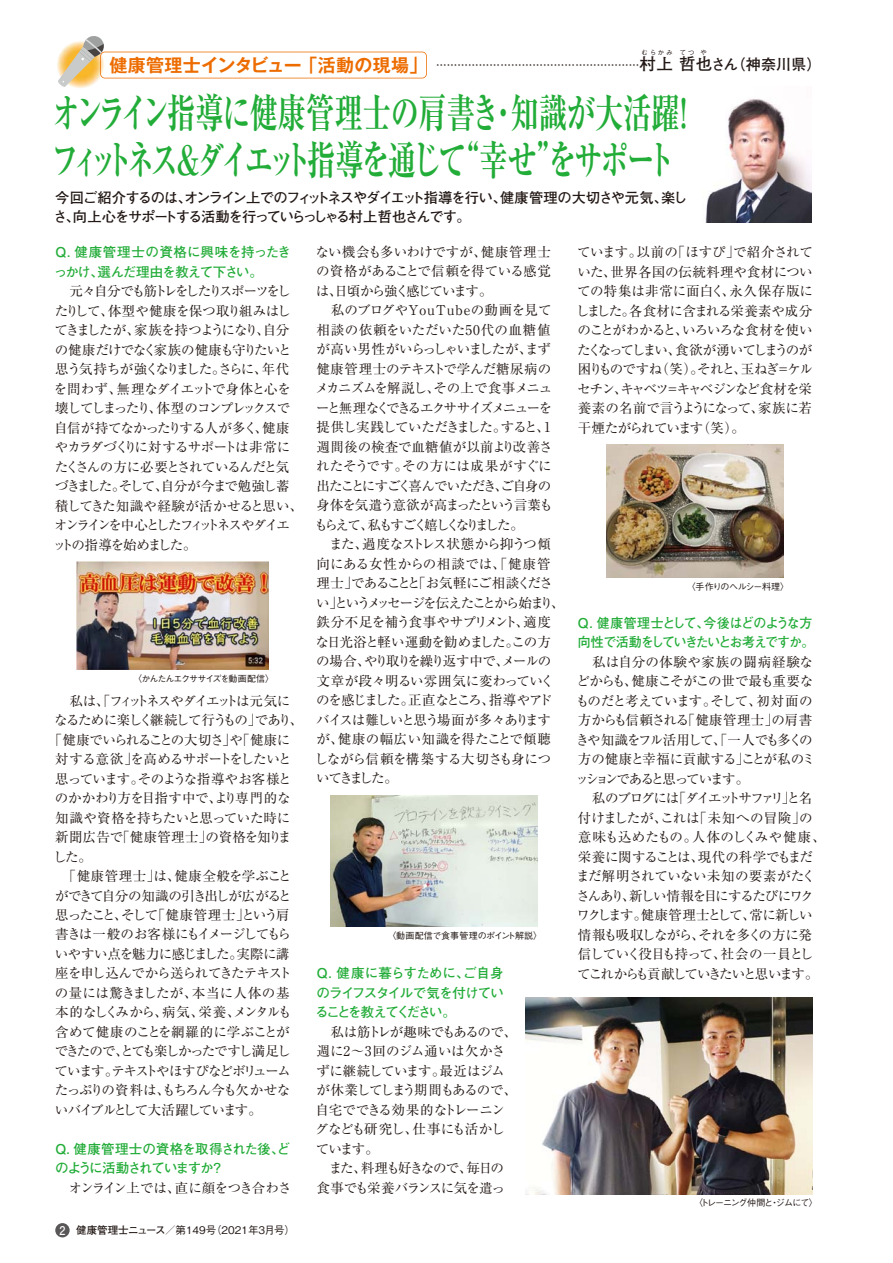
<style>
.page{position:relative;width:893px;height:1263px;background:#fff}
.page>*{position:absolute;margin:0;border:0;box-sizing:border-box;transform-origin:0 0}
.t1{font:700 40.5px/46.5px "Ryumin Pro";letter-spacing:-.085em;color:#22ac38;scale:.7 1}
.t2{font:700 14.25px/19.5px "Futo Go B101 Pr 6 N";letter-spacing:-.09em;color:#221815}
.t3{font:13.5px/19.5px "Ryumin Pro";letter-spacing:-.07em;color:#221815}
.t4{font:13.5px/19.5px "Ryumin Pro";letter-spacing:-.095em;color:#221815}
.t5{font:700 13.5px/19.5px "Futo Go B101 Pro";letter-spacing:-.055em;color:#22ac38}
.t6{font:13.5px "Ryumin Pro";letter-spacing:-.135em;color:#221815}
.t7{font:700 13.5px/19.5px "Futo Go B101 Pro";letter-spacing:-.075em;color:#22ac38}
.t8{font:13.5px "Ryumin Pro";letter-spacing:-.115em;color:#221815}
.t9{font:13.5px "Ryumin Pro";letter-spacing:-.045em;color:#221815}
.t10{font:700 13.5px/19.5px "Futo Go B101 Pro";letter-spacing:-.025em;color:#22ac38}
.t11{font:13.5px "Ryumin Pro";letter-spacing:-.14em;color:#221815}
.t12{font:13.5px "Ryumin Pro";letter-spacing:-.11em;color:#221815}
.t13{font:13.5px "Ryumin Pro";letter-spacing:-.105em;color:#221815}
.t14{font:13.5px "Ryumin Pro";letter-spacing:-.04em;color:#221815}
.t15{font:13.5px "Ryumin Pro";letter-spacing:-.025em;color:#221815}
.t16{font:13.5px "Ryumin Pro";letter-spacing:.02em;color:#221815}
.t17{font:13.5px "Ryumin Pro";letter-spacing:.04em;color:#221815}
.t18{font:13.5px "Ryumin Pro";letter-spacing:-.09em;color:#221815}
.t19{font:13.5px "Ryumin Pro";letter-spacing:-.03em;color:#221815}
.t20{font:13.5px "Ryumin Pro";letter-spacing:.015em;color:#221815}
.t21{font:13.5px "Ryumin Pro";color:#221815}
.t22{font:700 10.5px "Futo Go B101 Pr 6";color:#221815}
.t23{font:500 10.5px "Gothic BBB Pro";color:#221815}
.t24{font:500 9px "Gothic BBB Pro";letter-spacing:-.11em;color:#221815}
.t25{font:500 9px "Gothic BBB Pro";letter-spacing:-.005em;color:#221815}
.t26{font:500 9px "Gothic BBB Pro";letter-spacing:-.05em;color:#221815}
.t27{font:500 6.75px "Gothic BBB Pro";letter-spacing:.26em;color:#221815}
.s1{font-family:"Gothic MB101 Pro De";font-size:18px;color:#ed6c00}
.s2{font-size:16.5px}
.s3{font-size:15px}
.s4{font-family:"Futo Go B101 Pro";font-weight:700;font-size:12px;color:#fff}
.s5{font-family:"Futo Go B101 Pro";font-weight:700}
</style>
<div class="page">
<img style="left:606px;top:445px;width:178px;height:133px">
<img style="left:331px;top:795px;width:206px;height:132px">
<img style="left:77px;top:561px;width:192px;height:108px">
<img style="left:705px;top:99px;width:107px;height:123px">
<div style="left:55px;top:1223px;width:15px;height:14px;background:#595757;border-radius:50%"></div>
<svg style="left:58px;top:36px;width:369px;height:51px"></svg>
<img style="left:525px;top:997px;width:287px;height:197px">
<p class="t27" style="left:641px;top:47px;width:67px">むらかみ てつ や</p>
<p class="t22" style="left:109px;top:56px;width:714px"><span class="s1">健康管理士インタビュー 「活動の現場」</span> …………………………………………………<span class="s2">村上 哲也</span><span class="s3">さん（神奈川県）</span></p>
<h1 class="t1" style="left:51px;top:87px;width:925px">オンライン指導に健康管理士の肩書き・知識が大活躍！フィットネス＆ダイエット指導を通じて“幸せ”をサポート</h1>
<p class="t2" style="left:53px;top:187px;width:636px">今回ご紹介するのは、オンライン上でのフィットネスやダイエット指導を行い、健康管理の大切さや元気、楽しさ、向上心をサポートする活動を行っていらっしゃる村上哲也さんです。</p>
<p class="t10" style="left:54px;top:240px;width:239px">Ｑ．健康管理士の資格に興味を持ったきっかけ、選んだ理由を教えて下さい。</p>
<p class="t4" style="left:53px;top:280px;width:252px">　元々自分でも筋トレをしたりスポーツをしたりして、体型や健康を保つ取り組みはしてきましたが、家族を持つようになり、自分の健康だけでなく家族の健康も守りたいと思う気持ちが強くなりました。さらに、年代を問わず、無理なダイエットで身体と心を壊してしまったり、体型のコンプレックスで自信が持てなかったりする人が多く、健康やカラダづくりに対するサポートは非常にたくさんの方に必要とされているんだと気づきました。そして、自分が今まで勉強し蓄積してきた知識や経験が活かせると思い、オンラインを中心としたフィットネスやダイエットの指導を始めました。</p>
<p class="t24" style="left:133px;top:671px;width:143px">〈かんたんエクササイズを動画配信〉</p>
<p class="t11" style="left:55px;top:690px;width:236px">　私は、「フィットネスやダイエットは元気に</p>
<p class="t8" style="left:54px;top:709px;width:250px">なるために楽しく継続して行うもの」であり、</p>
<p class="t3" style="left:49px;top:729px;width:243px">「健康でいられることの大切さ」や「健康に</p>
<p class="t14" style="left:55px;top:748px;width:238px">対する意欲」を高めるサポートをしたいと</p>
<p class="t9" style="left:55px;top:768px;width:238px">思っています。そのような指導やお客様と</p>
<p class="t15" style="left:55px;top:787px;width:237px">のかかわり方を目指す中で、より専門的な</p>
<p class="t19" style="left:55px;top:807px;width:237px">知識や資格を持ちたいと思っていた時に</p>
<p class="t16" style="left:55px;top:826px;width:237px">新聞広告で「健康管理士」の資格を知りま</p>
<p class="t3" style="left:53px;top:846px;width:40px">した。</p>
<p class="t17" style="left:55px;top:865px;width:238px">　「健康管理士」は、健康全般を学ぶこと</p>
<p class="t3" style="left:55px;top:885px;width:238px">ができて自分の知識の引き出しが広がると</p>
<p class="t12" style="left:55px;top:904px;width:236px">思ったこと、そして「健康管理士」という肩</p>
<p class="t18" style="left:55px;top:924px;width:237px">書きは一般のお客様にもイメージしてもら</p>
<p class="t9" style="left:55px;top:943px;width:236px">いやすい点を魅力に感じました。実際に講</p>
<p class="t3" style="left:55px;top:963px;width:238px">座を申し込んでから送られてきたテキスト</p>
<p class="t20" style="left:55px;top:982px;width:236px">の量には驚きましたが、本当に人体の基</p>
<p class="t6" style="left:55px;top:1002px;width:238px">本的なしくみから、病気、栄養、メンタルも</p>
<p class="t21" style="left:55px;top:1021px;width:236px">含めて健康のことを網羅的に学ぶことが</p>
<p class="t6" style="left:55px;top:1041px;width:237px">できたので、とても楽しかったですし満足し</p>
<p class="t13" style="left:55px;top:1060px;width:238px">ています。テキストやほすぴなどボリューム</p>
<p class="t4" style="left:55px;top:1080px;width:237px">たっぷりの資料は、もちろん今も欠かせな</p>
<p class="t8" style="left:55px;top:1099px;width:209px">いバイブルとして大活躍しています。</p>
<p class="t5" style="left:54px;top:1137px;width:238px">Ｑ．健康管理士の資格を取得された後、どのように活動されていますか？</p>
<p class="t3" style="left:55px;top:1177px;width:237px">　オンライン上では、直に顔をつき合わさ</p>
<p class="t23" style="left:59px;top:1222px;width:237px"><span class="s4">2</span> <span class="s5">健康管理士ニュース／</span>第149号（2021年3月号）</p>
<p class="t3" style="left:314px;top:241px;width:252px">ない機会も多いわけですが、健康管理士の資格があることで信頼を得ている感覚は、日頃から強く感じています。<br>　私のブログやYouTubeの動画を見て相談の依頼をいただいた50代の血糖値が高い男性がいらっしゃいましたが、まず健康管理士のテキストで学んだ糖尿病のメカニズムを解説し、その上で食事メニューと無理なくできるエクササイズメニューを提供し実践していただきました。すると、1週間後の検査で血糖値が以前より改善されたそうです。その方には成果がすぐに出たことにすごく喜んでいただき、ご自身の身体を気遣う意欲が高まったという言葉ももらえて、私もすごく嬉しくなりました。<br>　また、過度なストレス状態から抑うつ傾向にある女性からの相談では、「健康管理士」であることと「お気軽にご相談ください」というメッセージを伝えたことから始まり、鉄分不足を補う食事やサプリメント、適度な日光浴と軽い運動を勧めました。この方の場合、やり取りを繰り返す中で、メールの文章が段々明るい雰囲気に変わっていくのを感じました。正直なところ、指導やアドバイスは難しいと思う場面が多々ありますが、健康の幅広い知識を得たことで傾聴しながら信頼を構築する大切さも身についてきました。</p>
<p class="t25" style="left:387px;top:928px;width:157px">〈動画配信で食事管理のポイント解説〉</p>
<p class="t5" style="left:315px;top:962px;width:190px;text-align:justify">Ｑ．健康に暮らすために、ご自身のライフスタイルで気を付けていることを教えてください。</p>
<p class="t3" style="left:315px;top:1021px;width:203px">　私は筋トレが趣味でもあるので、週に2～3回のジム通いは欠かさずに継続しています。最近はジムが休業してしまう期間もあるので、自宅でできる効果的なトレーニングなども研究し、仕事にも活かしています。<br>　また、料理も好きなので、毎日の食事でも栄養バランスに気を遣っ</p>
<p class="t3" style="left:576px;top:242px;width:239px;text-align:justify">ています。以前の「ほすぴ」で紹介されていた、世界各国の伝統料理や食材についての特集は非常に面白く、永久保存版にしました。各食材に含まれる栄養素や成分のことがわかると、いろいろな食材を使いたくなってしまい、食欲が湧いてしまうのが困りものですね（笑）。それと、玉ねぎ＝ケルセチン、キャベツ＝キャベジンなど食材を栄養素の名前で言うようになって、家族に若干煙たがられています（笑）。</p>
<p class="t26" style="left:686px;top:579px;width:105px">〈手作りのヘルシー料理〉</p>
<p class="t7" style="left:577px;top:611px;width:239px">Ｑ．健康管理士として、今後はどのような方向性で活動をしていきたいとお考えですか。</p>
<p class="t3" style="left:575px;top:651px;width:252px">　私は自分の体験や家族の闘病経験などからも、健康こそがこの世で最も重要なものだと考えています。そして、初対面の方からも信頼される「健康管理士」の肩書きや知識をフル活用して、「一人でも多くの方の健康と幸福に貢献する」ことが私のミッションであると思っています。<br>　私のブログには「ダイエットサファリ」と名付けましたが、これは「未知への冒険」の意味も込めたもの。人体のしくみや健康、栄養に関することは、現代の科学でもまだまだ解明されていない未知の要素がたくさんあり、新しい情報を目にするたびにワクワクします。健康管理士として、常に新しい情報も吸収しながら、それを多くの方に発信していく役目も持って、社会の一員としてこれからも貢献していきたいと思います。</p>
<p class="t24" style="left:694px;top:1196px;width:126px">〈トレーニング仲間と・ジムにて〉</p>
</div>
